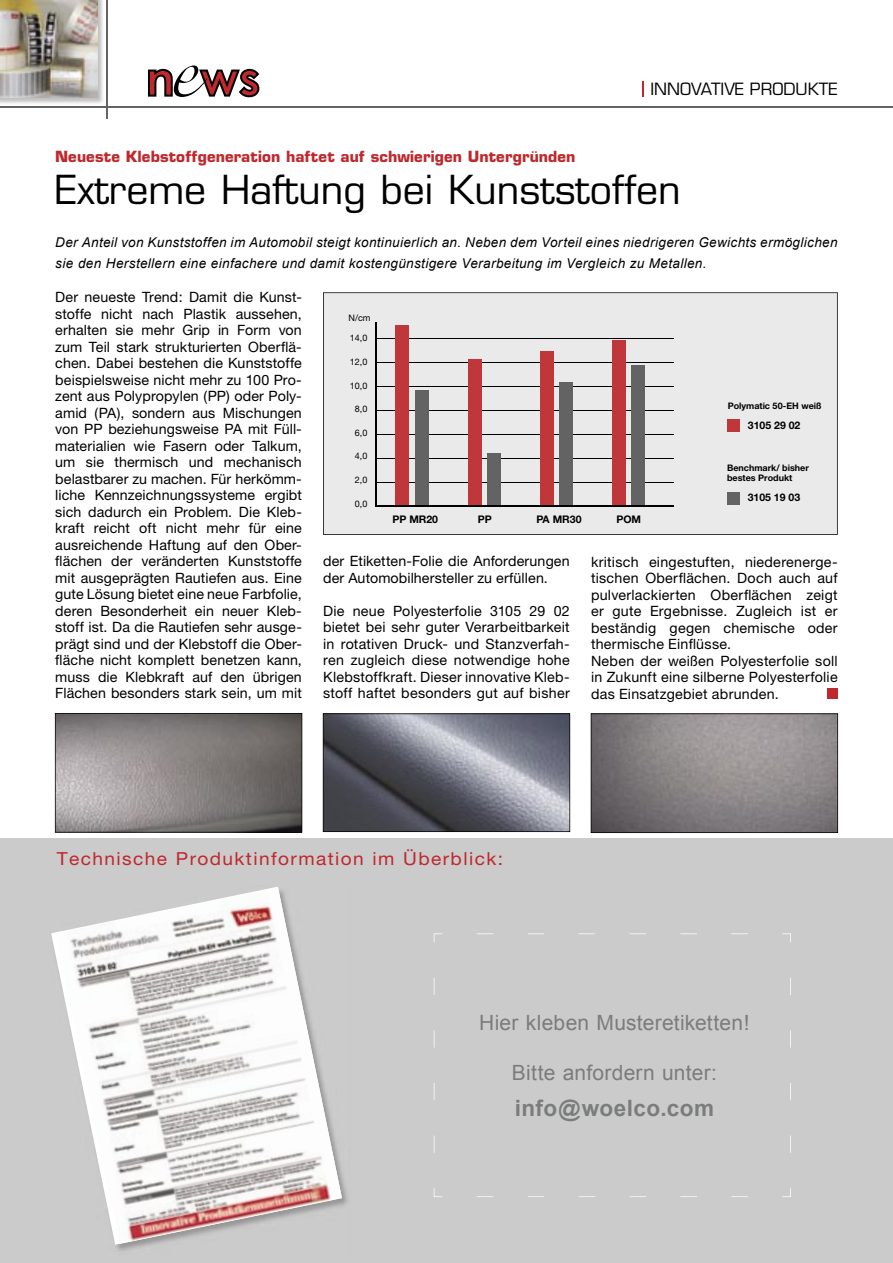
<style>
.page{position:relative;width:893px;height:1263px;background:#fff}
.page>*{position:absolute;margin:0;border:0;box-sizing:border-box;transform-origin:0 0}
.t1{font:39px "Eurostile";color:#000}
.t2{font:700 22.5px "Arial";letter-spacing:.02em;color:#7b7c7c}
.t3{font:21px "Arial";letter-spacing:.01em;color:#7b7c7c}
.t4{font:18px "Helvetica Neue";letter-spacing:.075em;color:#bf282c;scale:1.06 1}
.t5{font:16.5px "Eurostile";color:#000}
.t6{font:700 15px "Eurostile";letter-spacing:.005em;color:#bf282c}
.t7{font:14.25px/16.5px "Helvetica Neue";letter-spacing:.02em;color:#000;text-align:justify}
.t8{font:italic 13.5px/21px "Arial";letter-spacing:.025em;color:#000}
.t9{font:700 10.5px "Helvetica Neue";color:#000}
.t10{font:700 9px/10.8px "Helvetica Neue";color:#000}
.t11{font:9px "Helvetica Neue";color:#000}
</style>
<div class="page">
<div style="left:0;top:838px;width:893px;height:425px;background:#cbcbcc"></div>
<div style="left:323px;top:292px;width:515px;height:243px;background:#eaeaea"></div>
<svg style="left:434px;top:933px;width:357px;height:264px"></svg>
<img style="left:56px;top:887px;width:286px;height:358px">
<img style="left:0;top:0;width:103px;height:104px">
<img style="left:0;top:0;width:98px;height:98px">
<svg style="left:148px;top:65px;width:111px;height:32px"></svg>
<hr style="left:107px;top:0;width:1px;height:119px;background:#636363">
<hr style="left:0;top:107px;width:893px;height:1px;background:#636363">
<div style="left:827px;top:688px;width:11px;height:11px;background:#bf282c"></div>
<svg style="left:643px;top:81px;width:1px;height:16px"></svg>
<hr style="left:376px;top:483px;width:298px;height:1px;background:#000">
<hr style="left:376px;top:459px;width:298px;height:1px;background:#000">
<hr style="left:376px;top:434px;width:298px;height:1px;background:#000">
<hr style="left:376px;top:386px;width:298px;height:1px;background:#000">
<hr style="left:376px;top:410px;width:298px;height:1px;background:#000">
<hr style="left:376px;top:362px;width:298px;height:1px;background:#000">
<hr style="left:376px;top:338px;width:298px;height:1px;background:#000">
<div style="left:396px;top:326px;width:13px;height:179px;background:#bf363b"></div>
<div style="left:415px;top:390px;width:14px;height:115px;background:#636363"></div>
<div style="left:468px;top:359px;width:13px;height:146px;background:#bf363b"></div>
<div style="left:487px;top:454px;width:14px;height:51px;background:#636363"></div>
<div style="left:540px;top:351px;width:13px;height:154px;background:#bf363b"></div>
<div style="left:560px;top:383px;width:13px;height:122px;background:#636363"></div>
<div style="left:612px;top:340px;width:14px;height:165px;background:#bf363b"></div>
<div style="left:632px;top:365px;width:13px;height:140px;background:#636363"></div>
<hr style="left:376px;top:505px;width:298px;height:2px;background:#000">
<hr style="left:376px;top:322px;width:1px;height:184px;background:#000">
<div style="left:727px;top:419px;width:13px;height:13px;background:#bf363b"></div>
<div style="left:727px;top:492px;width:13px;height:13px;background:#636363"></div>
<svg style="left:55px;top:713px;width:247px;height:119px"></svg>
<svg style="left:591px;top:713px;width:247px;height:120px"></svg>
<svg style="left:323px;top:713px;width:247px;height:119px"></svg>
<p class="t5" style="left:650px;top:79px;width:189px">INNOVATIVE PRODUKTE</p>
<p class="t6" style="left:55px;top:147px;width:522px">Neueste Klebstoffgeneration haftet auf schwierigen Untergründen</p>
<h1 class="t1" style="left:55px;top:166px;width:627px">Extreme Haftung bei Kunststoffen</h1>
<p class="t8" style="left:55px;top:232px;width:784px">Der Anteil von Kunststoffen im Automobil steigt kontinuierlich an. Neben dem Vorteil eines niedrigeren Gewichts ermöglichen sie den Herstellern eine einfachere und damit kostengünstigere Verarbeitung im Vergleich zu Metallen.</p>
<p class="t7" style="left:55px;top:289px;width:248px">Der neueste Trend: Damit die Kunst&shy;stoffe nicht nach Plastik aussehen, erhalten sie mehr Grip in Form von zum Teil stark strukturierten Oberflä&shy;chen. Dabei bestehen die Kunststoffe beispielsweise nicht mehr zu 100 Pro&shy;zent aus Polypropylen (PP) oder Poly&shy;amid (PA), sondern aus Mischungen von PP beziehungsweise PA mit Füll&shy;materialien wie Fasern oder Talkum, um sie thermisch und mechanisch belastbarer zu machen. Für herkömm&shy;liche Kennzeichnungssysteme ergibt sich dadurch ein Problem. Die Kleb&shy;kraft reicht oft nicht mehr für eine ausreichende Haftung auf den Ober&shy;flächen der veränderten Kunststoffe mit ausgeprägten Rautiefen aus. Eine gute Lösung bietet eine neue Farbfolie, deren Besonderheit ein neuer Kleb&shy;stoff ist. Da die Rautiefen sehr ausge&shy;prägt sind und der Klebstoff die Ober&shy;fläche nicht komplett benetzen kann, muss die Klebkraft auf den übrigen Flächen besonders stark sein, um mit</p>
<p class="t11" style="left:348px;top:312px;width:24px">N/cm</p>
<p class="t11" style="left:350px;top:333px;width:19px">14,0</p>
<p class="t11" style="left:350px;top:356px;width:19px">12,0</p>
<p class="t11" style="left:350px;top:380px;width:19px">10,0</p>
<p class="t10" style="left:728px;top:400px;width:95px">Polymatic 50-EH weiß</p>
<p class="t11" style="left:355px;top:404px;width:14px">8,0</p>
<p class="t9" style="left:748px;top:418px;width:54px">3105 29 02</p>
<p class="t11" style="left:355px;top:427px;width:14px">6,0</p>
<p class="t11" style="left:355px;top:451px;width:14px">4,0</p>
<p class="t10" style="left:727px;top:462px;width:83px">Benchmark/ bisher bestes Produkt</p>
<p class="t11" style="left:355px;top:475px;width:14px">2,0</p>
<p class="t9" style="left:748px;top:491px;width:54px">3105 19 03</p>
<p class="t11" style="left:355px;top:498px;width:14px">0,0</p>
<p class="t9" style="left:392px;top:513px;width:47px">PP MR20</p>
<p class="t9" style="left:478px;top:513px;width:16px">PP</p>
<p class="t9" style="left:536px;top:513px;width:47px">PA MR30</p>
<p class="t9" style="left:616px;top:513px;width:26px">POM</p>
<p class="t7" style="left:323px;top:553px;width:248px">der Etiketten-Folie die Anforderungen der Automobilhersteller zu erfüllen.</p>
<p class="t7" style="left:323px;top:602px;width:248px">Die neue Polyesterfolie 3105 29 02 bietet bei sehr guter Verarbeitbarkeit in rotativen Druck- und Stanzverfah&shy;ren zugleich diese notwendige hohe Klebstoffkraft. Dieser innovative Kleb&shy;stoff haftet besonders gut auf bisher</p>
<p class="t7" style="left:591px;top:553px;width:248px;text-align:left">kritisch eingestuften, niederenerge&shy;tischen Oberflächen. Doch auch auf pulverlackierten Oberflächen zeigt er gute Ergebnisse. Zugleich ist er beständig gegen chemische oder thermische Einflüsse.<br>Neben der weißen Polyesterfolie soll in Zukunft eine silberne Polyesterfolie das Einsatzgebiet abrunden.</p>
<p class="t4" style="left:57px;top:848px;width:422px">Technische Produktinformation im Überblick:</p>
<h3 class="t3" style="left:479px;top:1009px;width:272px">Hier kleben Musteretiketten!</h3>
<h3 class="t3" style="left:512px;top:1059px;width:207px">Bitte anfordern unter:</h3>
<h2 class="t2" style="left:515px;top:1093px;width:201px">info@woelco.com</h2>
</div>
